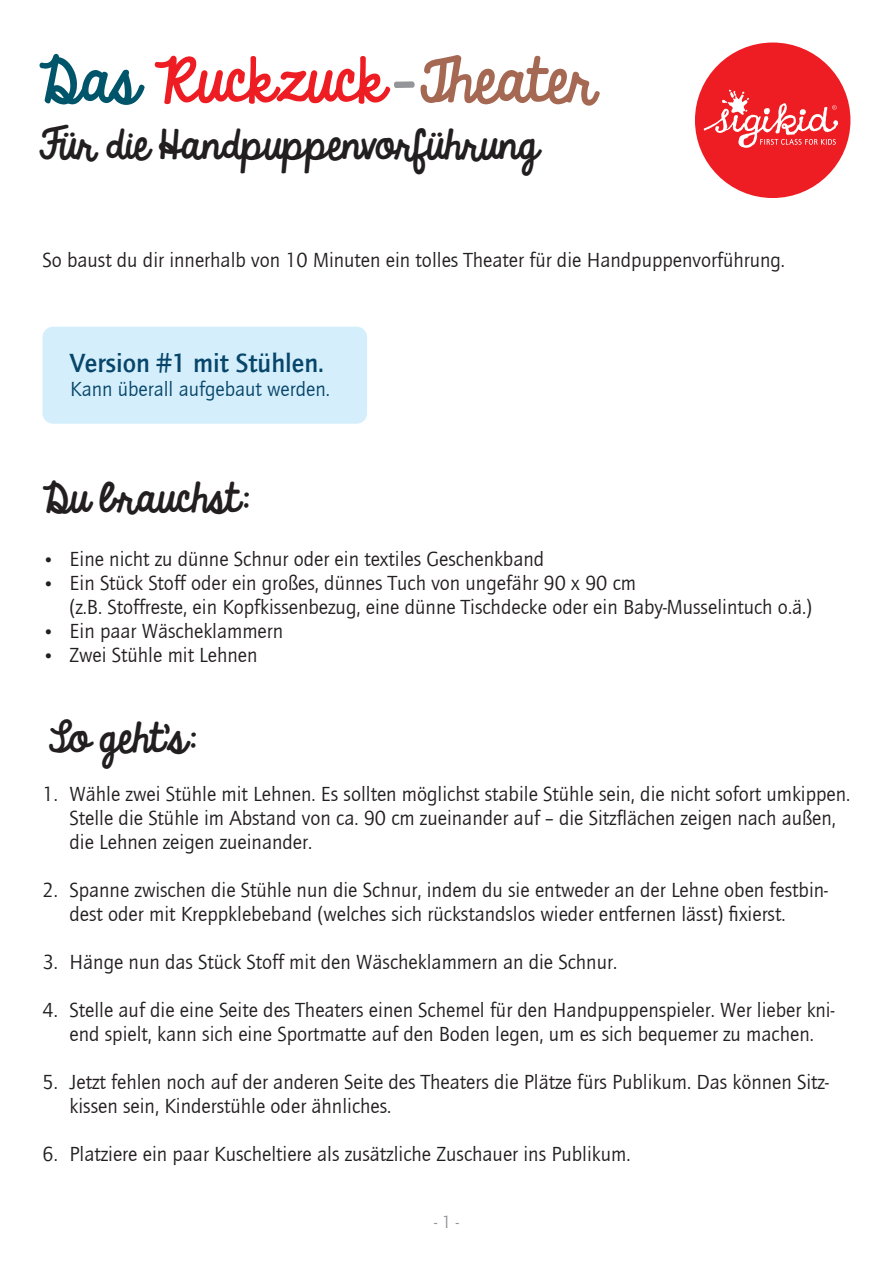
<style>
.page{position:relative;width:893px;height:1263px;background:#fff}
.page>*{position:absolute;margin:0;border:0;box-sizing:border-box;transform-origin:0 0}
.t1{font:54px "Sigikid Always A Good Time";color:#ee1d23}
.t2{font:36px "Sigikid Always A Good Time";color:#231f20}
.t3{font:700 27px "Quay Itc T";color:#07456a}
.t4{font:21px/24px "Quay Itc T";color:#231f20}
.t5{font:21px "Quay Itc T";color:#07456a}
.t6{font:18px "Quay Itc T";color:#939598}
.s1{color:#00556b}
.s2{color:#939598}
.s3{color:#a56852}
.s4{font-size:18px}
</style>
<div class="page">
<div style="left:43px;top:327px;width:324px;height:97px;background:#d4effb;border-radius:11px"></div>
<div style="left:695px;top:43px;width:155px;height:155px;background:#ee1d23;border-radius:50%"></div>
<svg style="left:704px;top:90px;width:134px;height:58px"></svg>
<p class="t1" style="left:39px;top:35px;width:559px"><span class="s1">Das</span> Ruckzuck<span class="s2">-</span><span class="s3">Theater</span></p>
<p class="t2" style="left:40px;top:115px;width:500px">Für die Handpuppenvorführung</p>
<p class="t4" style="left:43px;top:247px;width:744px">So baust du dir innerhalb von 10 Minuten ein tolles Theater für die Handpuppenvorführung.</p>
<p class="t3" style="left:70px;top:347px;width:255px">Version #1 mit Stühlen.</p>
<p class="t5" style="left:70px;top:377px;width:261px">Kann überall aufgebaut werden.</p>
<p class="t2" style="left:43px;top:468px;width:209px">Du brauchst:</p>
<p class="t4" style="left:43px;top:547px;width:503px"><span class="s4">•</span> Eine nicht zu dünne Schnur oder ein textiles Geschenkband</p>
<p class="t4" style="left:70px;top:571px;width:744px;text-indent:-27px"><span class="s4">•</span> Ein Stück Stoff oder ein großes, dünnes Tuch von ungefähr 90 x 90 cm<br>(z.B. Stoffreste, ein Kopfkissenbezug, eine dünne Tischdecke oder ein Baby-Musselintuch o.ä.)</p>
<p class="t4" style="left:43px;top:619px;width:242px"><span class="s4">•</span> Ein paar Wäscheklammern</p>
<p class="t4" style="left:43px;top:643px;width:217px"><span class="s4">•</span> Zwei Stühle mit Lehnen</p>
<p class="t2" style="left:43px;top:708px;width:156px">So geht’s:</p>
<p class="t4" style="left:70px;top:781px;width:782px;text-indent:-27px">1. Wähle zwei Stühle mit Lehnen. Es sollten möglichst stabile Stühle sein, die nicht sofort umkippen.<br>Stelle die Stühle im Abstand von ca. 90 cm zueinander auf – die Sitzflächen zeigen nach außen, die Lehnen zeigen zueinander.</p>
<p class="t4" style="left:70px;top:877px;width:760px;text-indent:-27px">2. Spanne zwischen die Stühle nun die Schnur, indem du sie entweder an der Lehne oben festbin&shy;dest oder mit Kreppklebeband (welches sich rückstandslos wieder entfernen lässt) fixierst.</p>
<p class="t4" style="left:43px;top:949px;width:576px">3. Hänge nun das Stück Stoff mit den Wäscheklammern an die Schnur.</p>
<p class="t4" style="left:43px;top:997px;width:793px;text-align:center">4. Stelle auf die eine Seite des Theaters einen Schemel für den Handpuppenspieler. Wer lieber kni&shy;end spielt, kann sich eine Sportmatte auf den Boden legen, um es sich bequemer zu machen.</p>
<p class="t4" style="left:70px;top:1069px;width:761px;text-indent:-27px">5. Jetzt fehlen noch auf der anderen Seite des Theaters die Plätze fürs Publikum. Das können Sitz&shy;kissen sein, Kinderstühle oder ähnliches.</p>
<p class="t4" style="left:43px;top:1141px;width:589px">6. Platziere ein paar Kuscheltiere als zusätzliche Zuschauer ins Publikum.</p>
<p class="t6" style="left:434px;top:1211px;width:26px">- 1 -</p>
</div>
